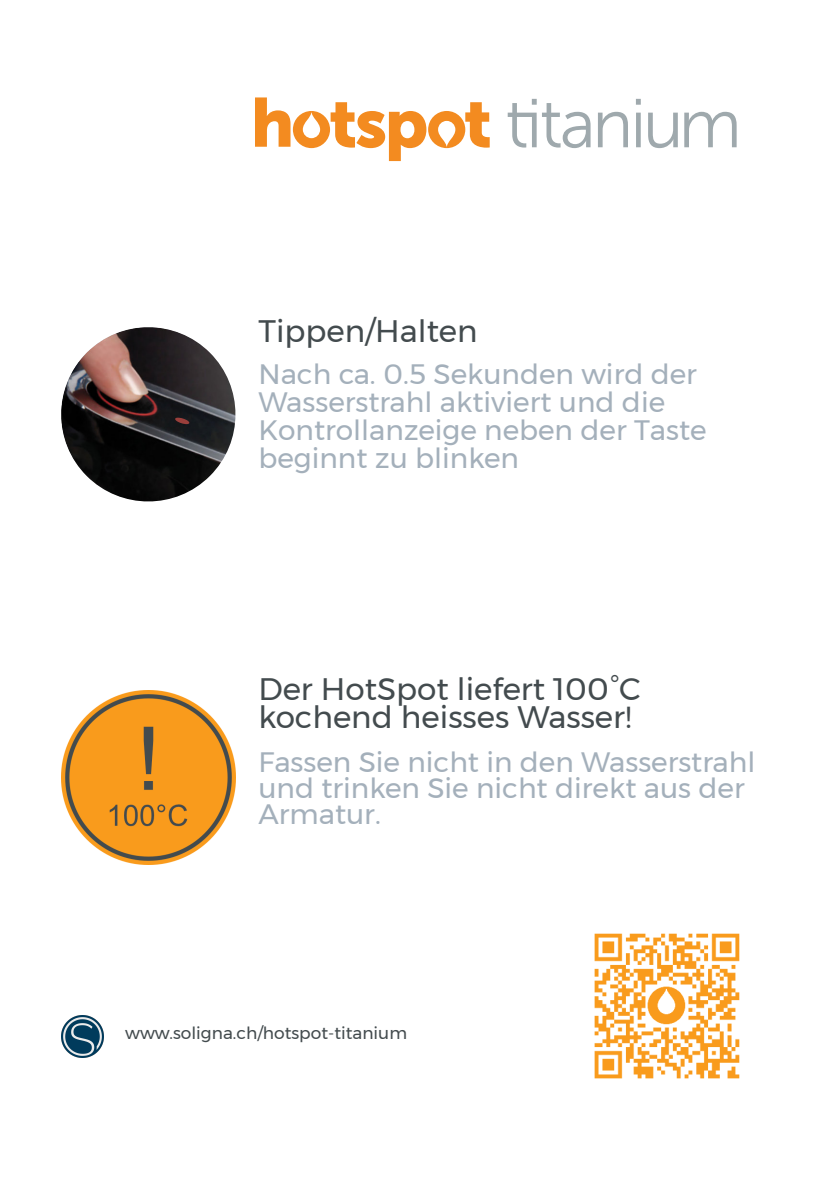
<style>
.page{position:relative;width:840px;height:1191px;background:#fff}
.page>*{position:absolute;margin:0;border:0;box-sizing:border-box;transform-origin:0 0}
.t1{font:31px/28px "Montserrat";color:#434b4e}
.t2{font:28px/28px "Montserrat";color:#a4b0bb}
.t3{font:17px "Montserrat";color:#434b4e}
</style>
<div class="page">
<img style="left:61px;top:1016px;width:42px;height:42px">
<img style="left:61px;top:327px;width:174px;height:174px">
<svg style="left:174px;top:418px;width:16px;height:6px"></svg>
<img style="left:61px;top:690px;width:174px;height:174px">
<svg style="left:255px;top:97px;width:234px;height:64px"></svg>
<svg style="left:507px;top:99px;width:229px;height:49px"></svg>
<img style="left:594px;top:933px;width:146px;height:146px">
<p class="t1" style="left:258px;top:317px;width:220px">Tippen/Halten</p>
<p class="t2" style="left:258px;top:360px;width:449px">Nach ca. 0.5 Sekunden wird der<br>Wasserstrahl aktiviert und die<br>Kontrollanzeige neben der Taste beginnt zu blinken</p>
<p class="t1" style="left:258px;top:675px;width:384px">Der HotSpot liefert 100°C kochend heisses Wasser!</p>
<p class="t2" style="left:258px;top:749px;width:498px;line-height:26px">Fassen Sie nicht in den Wasserstrahl und trinken Sie nicht direkt aus der<br>Armatur.</p>
<p class="t3" style="left:125px;top:1023px;width:283px">www.soligna.ch/hotspot-titanium</p>
</div>
